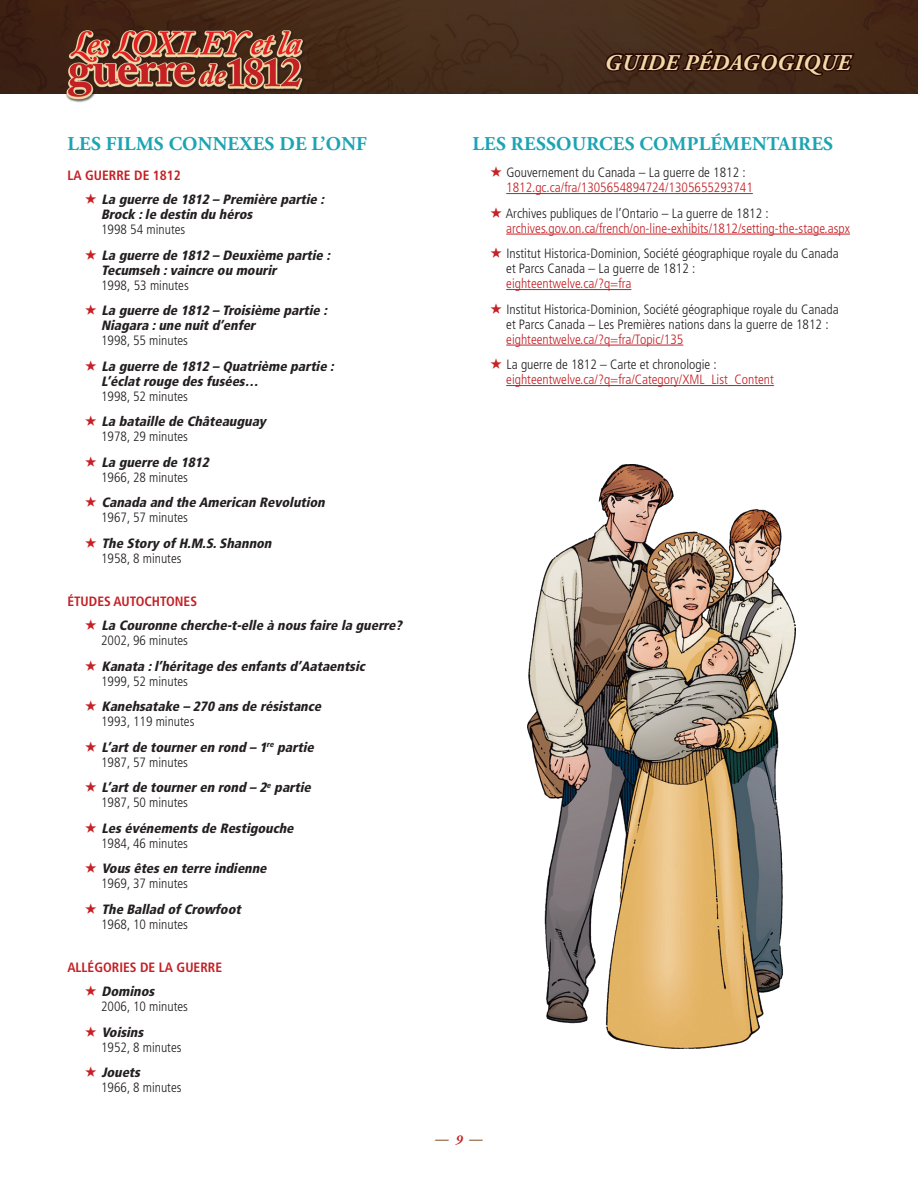
<style>
.page{position:relative;width:918px;height:1188px;background:#fff}
.page>*{position:absolute;margin:0;border:0;box-sizing:border-box;transform-origin:0 0}
.t1{font:italic 700 22.5px "Adobe Garamond Pro";letter-spacing:.015em;color:#efdaa8}
.SUB_TITLE{font:700 19.5px "Adobe Garamond Pro";letter-spacing:.015em;color:#1da4b3}
.BULLET_POINT{font:italic 900 condensed 13.5px/15px "Frutiger";color:#231f20}
.BULLET_POINT-2{font:300 condensed 13.5px/15px "Frutiger";color:#231f20}
.BULLET_POINT-3{font:300 condensed 13.5px/15px "Frutiger";color:#c42025}
.SUB_SUB{font:700 condensed 13.5px "Frutiger";color:#c42025}
.t2{font:italic 700 13.5px "Adobe Garamond Pro";color:#7f451c}
.s1{font-family:"ST Heiti TC";font-weight:300;font-style:normal;font-stretch:normal;font-size:12px;color:#c42025}
.s2{font-weight:300;font-style:normal}
.s3{font-family:"ST Heiti TC";font-stretch:normal;font-size:12px;color:#c42025}
.s4{font-weight:900;font-style:italic}
.s5{font-family:"ST Heiti TC";font-stretch:normal;font-size:12px}
.s6{color:#231f20}
.s7{color:#c42025}
</style>
<div class="page">
<img style="left:0;top:0;width:918px;height:94px">
<img style="left:66px;top:29px;width:240px;height:73px">
<svg style="left:604px;top:0;width:253px;height:235px"></svg>
<hr style="left:506px;top:193px;width:247px;height:1px;background:#c42025">
<hr style="left:506px;top:234px;width:344px;height:1px;background:#c42025">
<hr style="left:506px;top:289px;width:125px;height:1px;background:#c42025">
<hr style="left:506px;top:345px;width:177px;height:1px;background:#c42025">
<hr style="left:506px;top:385px;width:268px;height:1px;background:#c42025">
<img style="left:527px;top:464px;width:269px;height:584px">
<p class="SUB_TITLE" style="left:68px;top:133px;width:301px">LES FILMS CONNEXES DE L’ONF</p>
<p class="SUB_SUB" style="left:67px;top:168px;width:115px">LA GUERRE DE 1812</p>
<p class="BULLET_POINT" style="left:101px;top:192px;width:228px;text-indent:-16px"><span class="s1">★</span> La guerre de 1812 – Première partie :<br>Brock :le destin du héros<br><span class="s2">1998 54 minutes</span></p>
<p class="BULLET_POINT" style="left:101px;top:247px;width:234px;text-indent:-16px"><span class="s1">★</span> La guerre de 1812 – Deuxième partie :<br>Tecumseh :vaincre ou mourir<br><span class="s2">1998, 53 minutes</span></p>
<p class="BULLET_POINT" style="left:101px;top:303px;width:231px;text-indent:-16px"><span class="s1">★</span> La guerre de 1812 – Troisième partie :<br>Niagara :une nuitd’enfer<br><span class="s2">1998, 55 minutes</span></p>
<p class="BULLET_POINT" style="left:101px;top:358px;width:237px;text-indent:-16px"><span class="s1">★</span> La guerre de 1812 – Quatrième partie :<br>L’éclatrouge desfusées…<br><span class="s2">1998, 52 minutes</span></p>
<p class="BULLET_POINT" style="left:101px;top:414px;width:170px;text-indent:-16px"><span class="s1">★</span> La bataille de Châteauguay<br><span class="s2">1978, 29 minutes</span></p>
<p class="BULLET_POINT" style="left:85px;top:454px;width:129px;text-align:center"><span class="s1">★</span> La guerre de 1812<br><span class="s2">1966, 28 minutes</span></p>
<p class="BULLET_POINT" style="left:101px;top:495px;width:229px;text-indent:-16px"><span class="s1">★</span> Canada and the American Revolution<br><span class="s2">1967, 57 minutes</span></p>
<p class="BULLET_POINT" style="left:101px;top:535px;width:175px;text-indent:-16px"><span class="s1">★</span> The Story ofH.M.S.Shannon<br><span class="s2">1958, 8 minutes</span></p>
<p class="SUB_SUB" style="left:67px;top:594px;width:131px">ÉTUDES AUTOCHTONES</p>
<p class="BULLET_POINT" style="left:101px;top:618px;width:306px;text-indent:-16px"><span class="s1">★</span> La Couronne cherche-t-elle à nousfaire la guerre?<br><span class="s2">2002, 96 minutes</span></p>
<p class="BULLET_POINT" style="left:101px;top:658px;width:269px;text-indent:-16px"><span class="s1">★</span> Kanata :l’héritage desenfantsd’Aataentsic<br><span class="s2">1999, 52 minutes</span></p>
<p class="BULLET_POINT" style="left:101px;top:699px;width:225px;text-indent:-16px"><span class="s1">★</span> Kanehsatake – 270 ansde résistance<br><span class="s2">1993, 119 minutes</span></p>
<p class="BULLET_POINT" style="left:101px;top:739px;width:218px;text-indent:-16px"><span class="s1">★</span> L’artde tourneren rond – 1<sup>re</sup> partie<br><span class="s2">1987, 57 minutes</span></p>
<p class="BULLET_POINT" style="left:101px;top:780px;width:215px;text-indent:-16px"><span class="s1">★</span> L’artde tourneren rond – 2<sup>e</sup> partie<br><span class="s2">1987, 50 minutes</span></p>
<p class="BULLET_POINT" style="left:101px;top:820px;width:197px;text-indent:-16px"><span class="s1">★</span> Lesévénementsde Restigouche<br><span class="s2">1984, 46 minutes</span></p>
<p class="BULLET_POINT" style="left:101px;top:861px;width:170px;text-indent:-16px"><span class="s1">★</span> Vousêtesen terre indienne<br><span class="s2">1969, 37 minutes</span></p>
<p class="BULLET_POINT" style="left:101px;top:901px;width:145px;text-indent:-16px"><span class="s1">★</span> The Ballad ofCrowfoot<br><span class="s2">1968, 10 minutes</span></p>
<p class="SUB_SUB" style="left:67px;top:960px;width:156px">ALLÉGORIES DE LA GUERRE</p>
<p class="BULLET_POINT-2" style="left:101px;top:984px;width:88px;text-indent:-16px"><span class="s3">★</span> <span class="s4">Dominos<br></span>2006, 10 minutes</p>
<p class="BULLET_POINT-2" style="left:101px;top:1025px;width:82px;text-indent:-16px"><span class="s3">★</span> <span class="s4">Voisins<br></span>1952, 8 minutes</p>
<p class="BULLET_POINT-2" style="left:101px;top:1065px;width:82px;text-indent:-16px"><span class="s3">★</span> <span class="s4">Jouets<br></span>1966, 8 minutes</p>
<h1 class="t1" style="left:605px;top:50px;width:247px">GUIDE PÉDAGOGIQUE</h1>
<p class="SUB_TITLE" style="left:473px;top:133px;width:362px">LES RESSOURCES COMPLÉMENTAIRES</p>
<p class="BULLET_POINT-3" style="left:506px;top:165px;width:248px;text-indent:-16px"><span class="s5">★</span> <span class="s6">Gouvernement du Canada – La guerre de 1812 :<br></span>1812.gc.ca/fra/1305654894724/1305655293741</p>
<p class="BULLET_POINT-3" style="left:506px;top:206px;width:345px;text-indent:-16px"><span class="s5">★</span> <span class="s6">Archives publiques de l’Ontario – La guerre de 1812 : </span>archives.gov.on.ca/french/on-line-exhibits/1812/setting-the-stage.aspx</p>
<p class="BULLET_POINT-2" style="left:506px;top:246px;width:334px;text-indent:-16px"><span class="s3">★</span> Institut Historica-Dominion, Société géographique royale du Canada et Parcs Canada – La guerre de 1812 :<br><span class="s7">eighteentwelve.ca/?q=fra</span></p>
<p class="BULLET_POINT-2" style="left:506px;top:302px;width:334px;text-indent:-16px"><span class="s3">★</span> Institut Historica-Dominion, Société géographique royale du Canada et Parcs Canada – Les Premières nations dans la guerre de 1812 : <span class="s7">eighteentwelve.ca/?q=fra/Topic/135</span></p>
<p class="BULLET_POINT-3" style="left:506px;top:357px;width:269px;text-indent:-16px"><span class="s5">★</span> <span class="s6">La guerre de 1812 – Carte et chronologie : </span>eighteentwelve.ca/?q=fra/Category/XML_List_Content</p>
<p class="t2" style="left:435px;top:1131px;width:49px">—<span class="s7">9</span>—</p>
</div>
